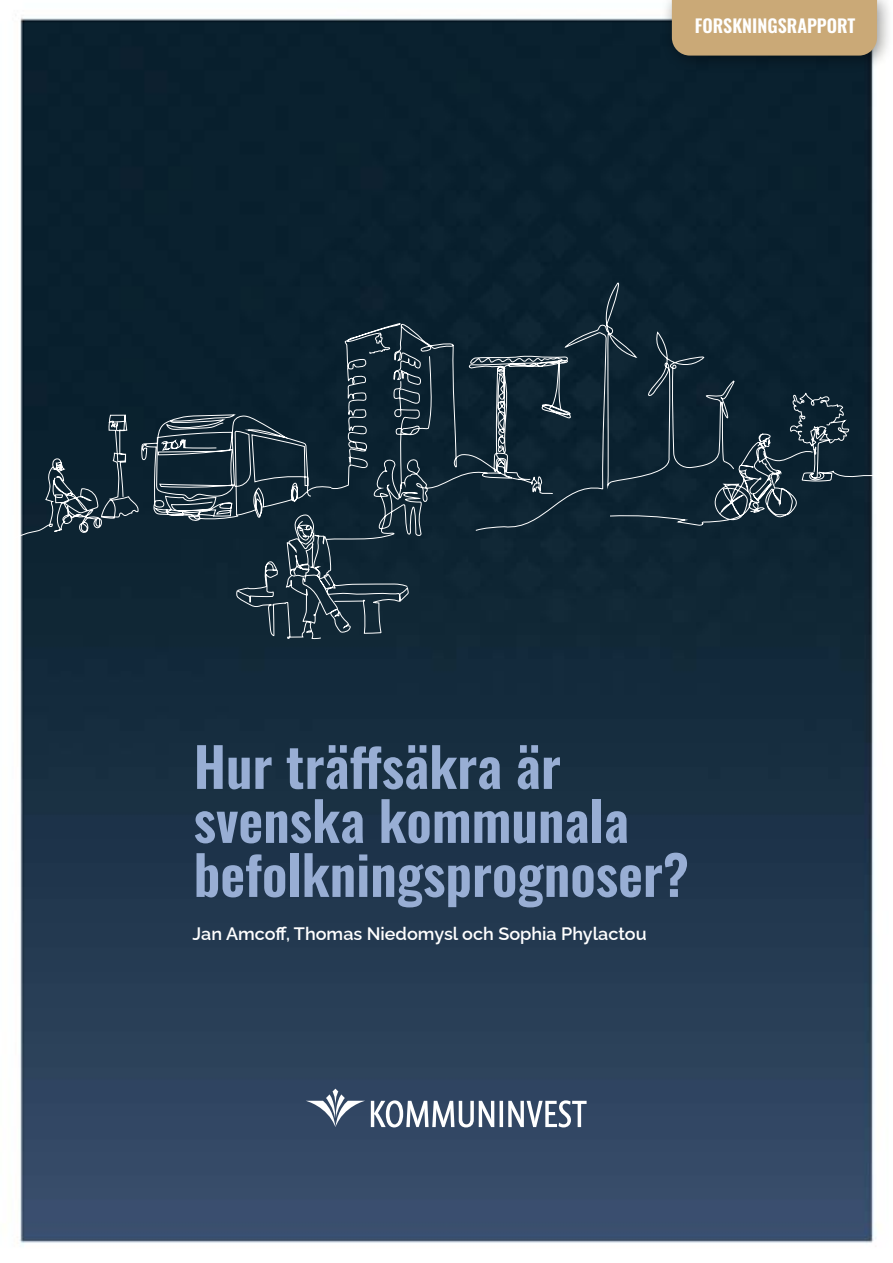
<style>
.page{position:relative;width:893px;height:1263px;background:#fff}
.page>*{position:absolute;margin:0;border:0;box-sizing:border-box;transform-origin:0 0}
.t1{font:600 54px/54px "Oswald";color:#98aed4}
.t2{font:600 18px "Raleway";color:#fff}
.t3{font:600 18px "Oswald";color:#fff}
</style>
<div class="page">
<img style="left:19px;top:18px;width:857px;height:1228px">
<svg style="left:306px;top:1089px;width:281px;height:38px"></svg>
<div style="left:660px;top:0;width:233px;height:72px;background:#000;opacity:.41"></div>
<div style="left:672px;top:0;width:205px;height:56px;background:#caa977"></div>
<svg style="left:19px;top:282px;width:857px;height:358px;background:#182d3b"></svg>
<p class="t3" style="left:695px;top:16px;width:162px">FORSKNINGSRAPPORT</p>
<p class="t1" style="left:194px;top:743px;width:497px">Hur träffsäkra är svenska kommunala befolkningsprognoser?</p>
<p class="t2" style="left:193px;top:920px;width:456px">Jan Amcoff, Thomas Niedomysl och Sophia Phylactou</p>
</div>
